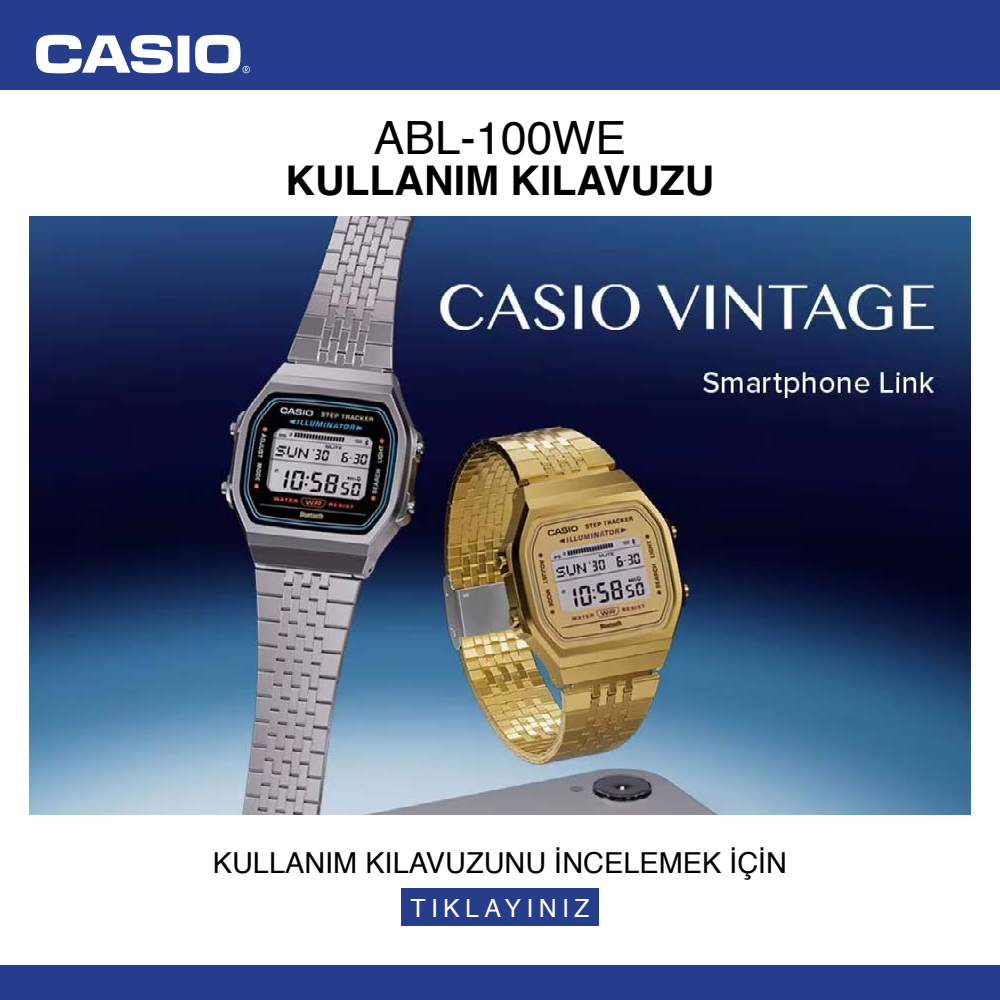
<style>
.page{position:relative;width:1000px;height:1000px;background:#fff}
.page>*{position:absolute;margin:0;border:0;box-sizing:border-box;transform-origin:0 0}
.t1{font:45.9px "Helvetica";color:#000}
.t2{font:700 40.9px "Helvetica";color:#000}
.t3{font:28.9px "Helvetica";color:#000}
.t4{font:25px "Helvetica";letter-spacing:.21em;color:#fff}
</style>
<div class="page">
<div style="left:0;top:0;width:1000px;height:89px;background:#263d8c"></div>
<div style="left:0;top:966px;width:999px;height:34px;background:#263d8c"></div>
<div style="left:401px;top:888px;width:198px;height:38px;background:#263d8c"></div>
<img style="left:29px;top:216px;width:942px;height:598px">
<div style="left:178px;top:36px;width:11px;height:36px;background:#fff"></div>
<svg style="left:36px;top:35px;width:137px;height:38px"></svg>
<svg style="left:195px;top:35px;width:55px;height:38px"></svg>
<h1 class="t1" style="left:374px;top:99px;width:254px">ABL-100WE</h1>
<h2 class="t2" style="left:285px;top:155px;width:431px">KULLANIM KILAVUZU</h2>
<p class="t3" style="left:213px;top:838px;width:576px">KULLANIM KILAVUZUNU İNCELEMEK İÇİN</p>
<p class="t4" style="left:410px;top:887px;width:181px">TIKLAYINIZ</p>
</div>
